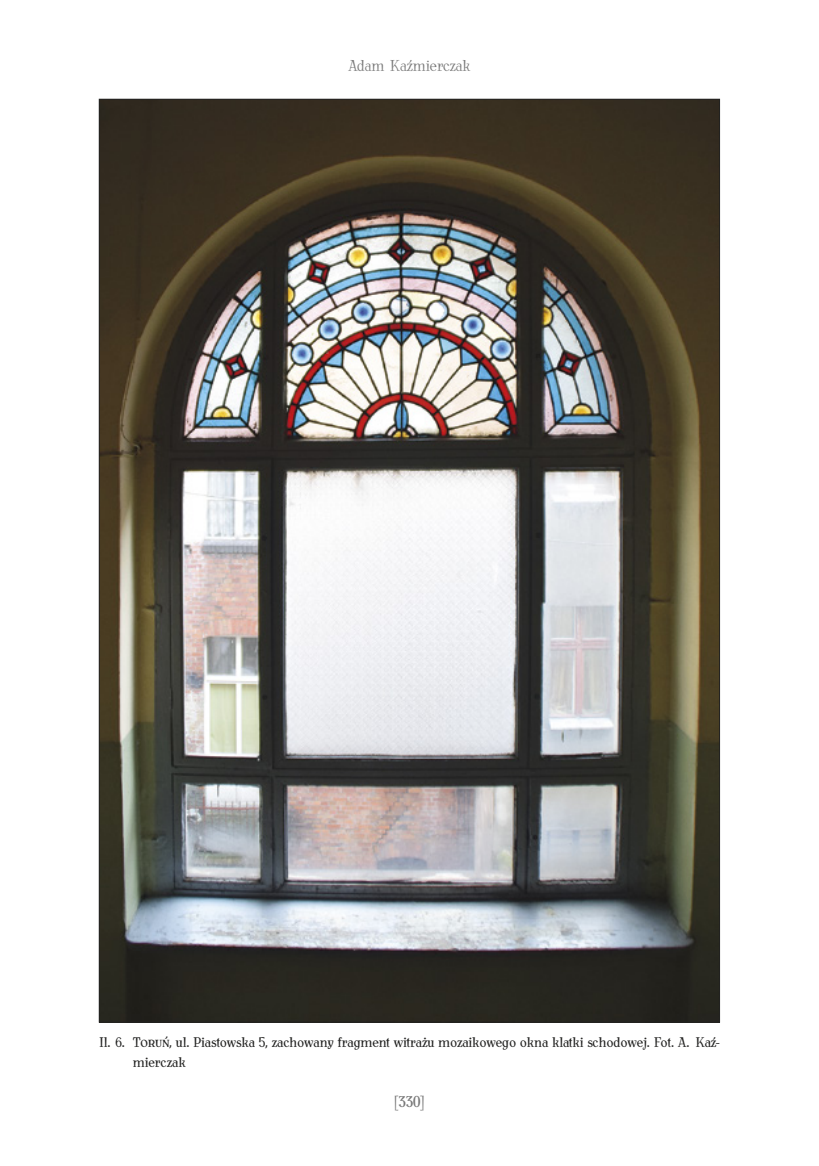
<style>
.page{position:relative;width:819px;height:1166px;background:#fff}
.page>*{position:absolute;margin:0;border:0;box-sizing:border-box;transform-origin:0 0}
.t1{font:300 15.75px "Antykwa Torunska Cond";letter-spacing:-.01em;color:#787878}
.t2{font:15.75px "Antykwa Torunska Cond Med";color:#787878}
.t3{font:14px/19.2px "Antykwa Torunska Cond";letter-spacing:-.015em;color:#222221}
</style>
<div class="page">
<img style="left:101px;top:101px;width:616px;height:919px">
<p class="t1" style="left:348px;top:54px;width:124px">Adam Kaźmierczak</p>
<p class="t3" style="left:133px;top:1032px;width:588px;text-indent:-34px">Il. 6. Toruń, ul. Piastowska 5, zachowany fragment witrażu mozaikowego okna klatki schodowej. Fot. A. Kaź&shy;mierczak</p>
<p class="t2" style="left:394px;top:1089px;width:31px">[330]</p>
</div>
